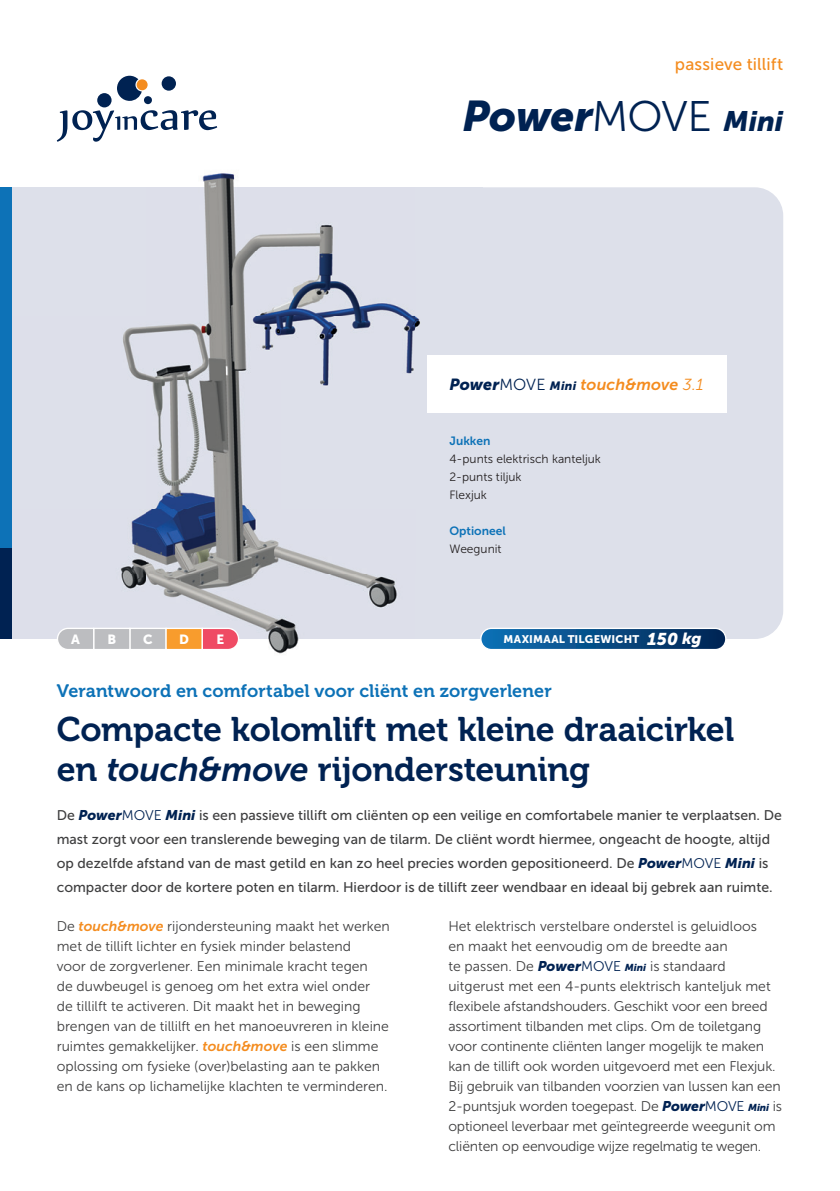
<style>
.page{position:relative;width:840px;height:1191px;background:#fff}
.page>*{position:absolute;margin:0;border:0;box-sizing:border-box;transform-origin:0 0}
.t1{font:italic 42.6px "Museo Sans 900";letter-spacing:-.01em;color:#002252}
.t2{font:34px/40.8px "Museo 700";letter-spacing:-.01em;color:#002252}
.t3{font:18px "Museo 700";letter-spacing:.005em;color:#0d72b7}
.t4{font:17px "Museo Sans 500";letter-spacing:.01em;color:#f48c1f}
.t5{font:italic 16px "Museo Sans 700";letter-spacing:.01em;color:#f48c1f}
.t6{font:14px/20px "Museo Sans 300";color:#3e3e3f}
.t7{font:14px/24px "Museo Sans 500";color:#3e3e3f}
.t8{font:13.2px "Museo Sans 900";color:#fff}
.t9{font:12px/18px "Museo Sans 300";color:#231f20}
.t10{font:12px "Museo Sans 700";color:#0d72b7}
.t11{font:11px "Museo Sans 900";letter-spacing:.02em;color:#fff}
.s1{font-family:"Museo Sans 300";font-style:normal}
.s2{font-size:28px}
.s3{font-family:"Museo Sans 900";color:#002252}
.s4{font-family:"Museo Sans 300";font-style:normal;color:#002252}
.s5{font-family:"Museo Sans 900";font-size:12px;color:#002252}
.s6{font-family:"Museo Sans 300"}
.s7{font-style:italic;font-size:17px}
.s8{font-style:italic;font-size:16px}
.s9{font-family:"Museo Sans 700";font-style:italic}
.s10{font-family:"Museo Sans 900";font-style:italic;color:#002252}
.s11{font-family:"Museo Sans 300";color:#002252}
.s12{font-family:"Museo Sans 700";font-style:italic;color:#f48c1f}
.s13{color:#002252}
.s14{font-family:"Museo Sans 900";font-style:italic;font-size:10px;color:#002252}
</style>
<div class="page">
<div style="left:482px;top:187px;width:300px;height:452px;background:#dde0ea"></div>
<div style="left:161px;top:76px;width:15px;height:15px;background:#002252;border-radius:50%"></div>
<div style="left:97px;top:93px;width:14px;height:14px;background:#002252;border-radius:50%"></div>
<svg style="left:57px;top:110px;width:160px;height:32px"></svg>
<svg style="left:117px;top:76px;width:35px;height:28px"></svg>
<div style="left:0;top:187px;width:12px;height:366px;background:#0d72b7"></div>
<div style="left:0;top:548px;width:12px;height:91px;background:#002252"></div>
<img style="left:12px;top:173px;width:470px;height:481px">
<div style="left:426px;top:356px;width:300px;height:57px;background:#fff"></div>
<svg style="left:57px;top:627px;width:182px;height:23px;background:#d9b1a4"></svg>
<svg style="left:480px;top:627px;width:246px;height:23px;background:#2d6696"></svg>
<p class="t4" style="left:674px;top:54px;width:110px">passieve tillift</p>
<h1 class="t1" style="left:462px;top:91px;width:322px">Power<span class="s1">MOVE</span> <span class="s2">Mini</span></h1>
<p class="t5" style="left:449px;top:376px;width:256px"><span class="s3">Power</span><span class="s4">MOVE</span> <span class="s5">Mini</span> touch&amp;move <span class="s6">3.1</span></p>
<p class="t8" style="left:71px;top:632px;width:10px">A</p>
<p class="t8" style="left:107px;top:632px;width:10px">B</p>
<p class="t8" style="left:143px;top:632px;width:11px">C</p>
<p class="t8" style="left:179px;top:632px;width:11px">D</p>
<p class="t8" style="left:216px;top:632px;width:9px">E</p>
<p class="t10" style="left:449px;top:434px;width:43px">Jukken</p>
<p class="t9" style="left:449px;top:450px;width:153px">4-punts elektrisch kanteljuk<br>2-punts tiljuk<br>Flexjuk</p>
<p class="t10" style="left:449px;top:524px;width:58px">Optioneel</p>
<p class="t9" style="left:449px;top:540px;width:54px">Weegunit</p>
<p class="t11" style="left:503px;top:633px;width:199px">MAXIMAAL TILGEWICHT <span class="s7">150</span> <span class="s8">kg</span></p>
<p class="t3" style="left:57px;top:680px;width:496px">Verantwoord en comfortabel voor cliënt en zorgverlener</p>
<h2 class="t2" style="left:57px;top:709px;width:678px">Compacte kolomlift met kleine draaicirkel en <span class="s9">touch&amp;move</span> rijondersteuning</h2>
<p class="t7" style="left:57px;top:803px;width:726px">De <span class="s10">Power</span><span class="s11">MOVE</span> <span class="s10">Mini</span> is een passieve tillift om cliënten op een veilige en comfortabele manier te verplaatsen. De mast zorgt voor een translerende beweging van de tilarm. De cliënt wordt hiermee, ongeacht de hoogte, altijd op dezelfde afstand van de mast getild en kan zo heel precies worden gepositioneerd. De <span class="s10">Power</span><span class="s11">MOVE</span> <span class="s10">Mini</span> is compacter door de kortere poten en tilarm. Hierdoor is de tillift zeer wendbaar en ideaal bij gebrek aan ruimte.</p>
<p class="t6" style="left:57px;top:916px;width:334px">De <span class="s12">touch&amp;move</span> rijondersteuning maakt het werken met de tillift lichter en fysiek minder belastend<br>voor de zorgverlener. Een minimale kracht tegen<br>de duwbeugel is genoeg om het extra wiel onder<br>de tillilft te activeren. Dit maakt het in beweging brengen van de tillilft en het manoeuvreren in kleine ruimtes gemakkelijker. <span class="s12">touch&amp;move</span> is een slimme oplossing om fysieke (over)belasting aan te pakken en de kans op lichamelijke klachten te verminderen.</p>
<p class="t6" style="left:448px;top:916px;width:335px">Het elektrisch verstelbare onderstel is geluidloos<br>en maakt het eenvoudig om de breedte aan<br>te passen. De <span class="s10">Power</span><span class="s13">MOVE</span> <span class="s14">Mini</span> is standaard uitgerust met een 4-punts elektrisch kanteljuk met flexibele afstandshouders. Geschikt voor een breed assortiment tilbanden met clips. Om de toiletgang voor continente cliënten langer mogelijk te maken kan de tillift ook worden uitgevoerd met een Flexjuk.<br>Bij gebruik van tilbanden voorzien van lussen kan een 2-puntsjuk worden toegepast. De <span class="s10">Power</span><span class="s13">MOVE</span> <span class="s14">Mini</span> is optioneel leverbaar met geïntegreerde weegunit om cliënten op eenvoudige wijze regelmatig te wegen.</p>
</div>
